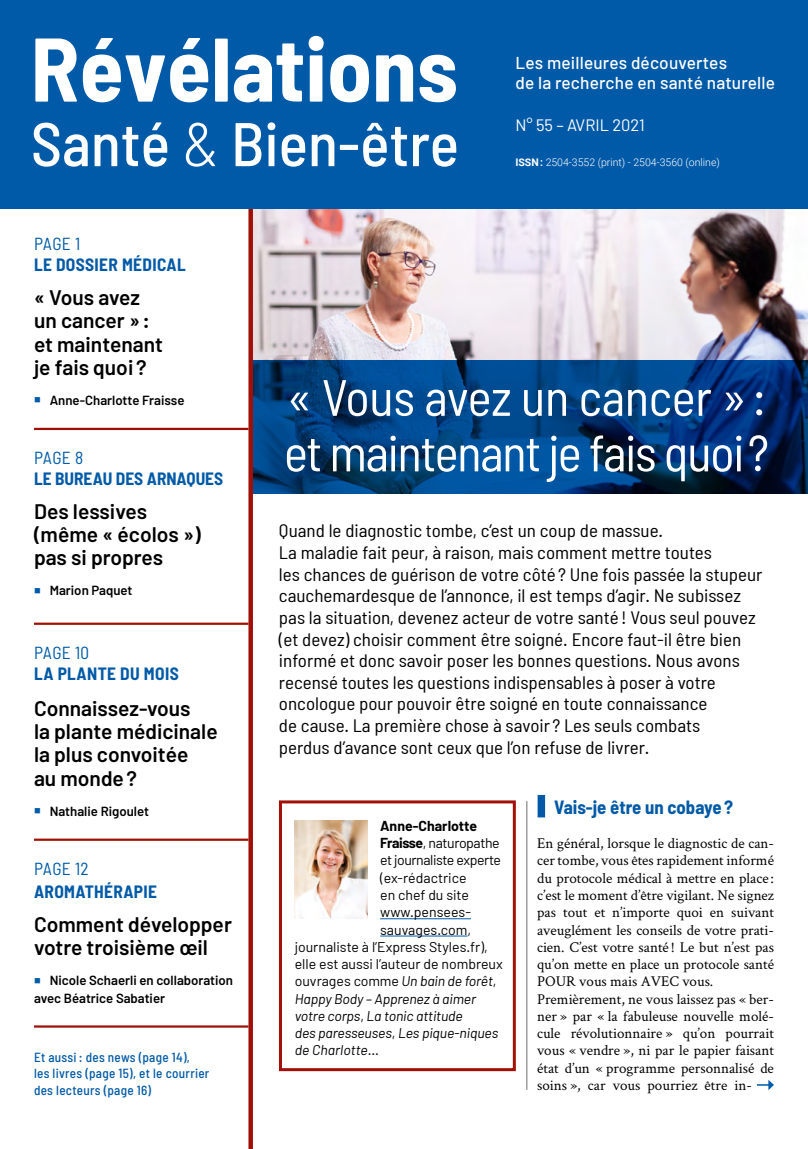
<style>
.page{position:relative;width:808px;height:1149px;background:#fff}
.page>*{position:absolute;margin:0;border:0;box-sizing:border-box;transform-origin:0 0}
.t1{font:700 semi-condensed 90px "Barlow";color:#fff}
.t2{font:500 semi-condensed 61.5px "Barlow";color:#fff}
.t3{font:semi-condensed 51px/55.5px "Barlow";letter-spacing:-.03em;color:#fff}
.t4{font:600 21px/23.2px "Barlow";color:#000}
.t5{font:700 semi-condensed 18.75px "Barlow";color:#005aa7}
.t6{font:semi-condensed 18px/21.6px "Barlow";color:#000;scale:1.06 1}
.t7{font:700 semi-condensed 17.4px "Barlow";letter-spacing:.02em;color:#005aa7}
.t8{font:semi-condensed 17.4px "Barlow";letter-spacing:.01em;color:#005aa7}
.t9{font:700 semi-condensed 17.4px "Barlow";color:#005aa7}
.t10{font:500 17.25px "Barlow";letter-spacing:.01em;color:#fff}
.t11{font:16.5px "Barlow";color:#fff}
.t12{font:15px/17.2px "Crimson Text";color:#000}
.t13{font:14.1px "Barlow";color:#000}
.t14{font:italic 14.1px "Barlow";letter-spacing:-.01em;color:#000}
.t15{font:14.1px "Barlow";letter-spacing:-.03em;color:#000}
.t16{font:700 14.1px "Barlow";color:#000}
.t17{font:600 13.2px/17.2px "Barlow";color:#000}
.t18{font:500 semi-condensed 13.2px/16.5px "Barlow";letter-spacing:.02em;color:#005aa7}
.t19{font:300 10.5px "Roboto";color:#fff}
.s1{font-weight:300}
.s2{font-weight:700}
.s3{color:#005aa7}
.s4{font-style:italic}
.s5{font-style:normal}
</style>
<div class="page">
<img style="left:253px;top:208px;width:555px;height:152px">
<hr style="left:34px;top:427px;width:214px;height:3px;background:#a11007">
<hr style="left:34px;top:622px;width:214px;height:2px;background:#a11007">
<hr style="left:34px;top:838px;width:214px;height:2px;background:#a11007">
<hr style="left:34px;top:1025px;width:214px;height:2px;background:#a11007">
<svg style="left:253px;top:360px;width:555px;height:133px;background:#003c79"></svg>
<div style="left:248px;top:208px;width:5px;height:940px;background:#a11007"></div>
<div style="left:538px;top:794px;width:7px;height:23px;background:#005aa7"></div>
<hr style="left:526px;top:800px;width:1px;height:289px;background:#706f6f">
<svg style="left:757px;top:1080px;width:17px;height:9px"></svg>
<svg style="left:279px;top:800px;width:237px;height:272px"></svg>
<img style="left:295px;top:819px;width:72px;height:99px">
<div style="left:0;top:0;width:808px;height:208px;background:#005aa7"></div>
<h1 class="t1" style="left:31px;top:13px;width:429px">Révélations</h1>
<h2 class="t2" style="left:31px;top:106px;width:430px">Santé <span class="s1">&amp;</span> Bien-être</h2>
<p class="t10" style="left:515px;top:52px;width:213px">Les meilleures découvertes</p>
<p class="t10" style="left:515px;top:72px;width:261px">de la recherche en santé naturelle</p>
<p class="t11" style="left:515px;top:115px;width:131px">N° 55 – AVRIL 2021</p>
<p class="t19" style="left:515px;top:155px;width:206px"><span class="s2">ISSN :</span> 2504-3552 (print) - 2504-3560 (online)</p>
<p class="t8" style="left:34px;top:233px;width:48px">PAGE 1</p>
<p class="t7" style="left:34px;top:254px;width:153px">LE DOSSIER MÉDICAL</p>
<p class="t4" style="left:34px;top:285px;width:131px">« Vous avez un cancer »: et maintenant je fais quoi ?</p>
<p class="t17" style="left:34px;top:391px;width:152px"><span class="s3">■</span> Anne-Charlotte Fraisse</p>
<p class="t8" style="left:34px;top:447px;width:51px">PAGE 8</p>
<p class="t9" style="left:34px;top:468px;width:191px">LE BUREAU DES ARNAQUES</p>
<p class="t4" style="left:34px;top:499px;width:168px">Des lessives (même « écolos ») pas si propres</p>
<p class="t17" style="left:34px;top:581px;width:100px"><span class="s3">■</span> Marion Paquet</p>
<p class="t8" style="left:34px;top:641px;width:56px">PAGE 10</p>
<p class="t7" style="left:34px;top:662px;width:146px">LA PLANTE DU MOIS</p>
<p class="t4" style="left:34px;top:696px;width:185px">Connaissez-vous<br>la plante médicinale la plus convoitée<br>au monde?</p>
<p class="t17" style="left:34px;top:801px;width:117px"><span class="s3">■</span> Nathalie Rigoulet</p>
<p class="t8" style="left:34px;top:857px;width:56px">PAGE 12</p>
<p class="t7" style="left:34px;top:880px;width:125px">AROMATHÉRAPIE</p>
<p class="t4" style="left:34px;top:912px;width:199px">Comment développer votre troisième œil</p>
<p class="t17" style="left:34px;top:971px;width:201px"><span class="s3">■</span> Nicole Schaerli en collaboration avec Béatrice Sabatier</p>
<p class="t18" style="left:34px;top:1047px;width:177px">Et aussi : des news (page 14),<br>les livres (page 15), et le courrier des lecteurs (page 16)</p>
<h3 class="t3" style="left:284px;top:368px;width:487px">« Vous avez un cancer »: et maintenant je fais quoi?</h3>
<p class="t6" style="left:279px;top:519px;width:458px">Quand le diagnostic tombe, c’est un coup de massue.<br>La maladie fait peur, à raison, mais comment mettre toutes<br>les chances de guérison de votre côté ? Une fois passée la stupeur cauchemardesque de l’annonce, il est temps d’agir. Ne subissez pas la situation, devenez acteur de votre santé ! Vous seul pouvez (et devez) choisir comment être soigné. Encore faut-il être bien informé et donc savoir poser les bonnes questions. Nous avons recensé toutes les questions indispensables à poser à votre oncologue pour pouvoir être soigné en toute connaissance<br>de cause. La première chose à savoir ? Les seuls combats<br>perdus d’avance sont ceux que l’on refuse de livrer.</p>
<p class="t16" style="left:380px;top:816px;width:98px">Anne-Charlotte</p>
<p class="t15" style="left:380px;top:834px;width:121px"><span class="s2">Fraisse</span>, naturopathe</p>
<p class="t15" style="left:380px;top:851px;width:122px">et journaliste experte</p>
<p class="t13" style="left:380px;top:868px;width:88px">(ex-rédactrice</p>
<p class="t13" style="left:380px;top:885px;width:90px">en chef du site</p>
<p class="t13" style="left:380px;top:903px;width:92px">www.pensees-</p>
<p class="t13" style="left:380px;top:920px;width:93px">sauvages.com,</p>
<p class="t13" style="left:295px;top:937px;width:195px">journaliste à l’Express Styles.fr),</p>
<p class="t13" style="left:295px;top:954px;width:210px">elle est aussi l’auteur de nombreux</p>
<p class="t13" style="left:295px;top:972px;width:203px">ouvrages comme <span class="s4">Un bain de forêt</span>,</p>
<p class="t14" style="left:295px;top:989px;width:183px">Happy Body – Apprenez à aimer</p>
<p class="t14" style="left:295px;top:1006px;width:170px">votre corps<span class="s5">,</span> La tonic attitude</p>
<p class="t14" style="left:295px;top:1023px;width:205px">des paresseuses<span class="s5">,</span> Les pique-niques</p>
<p class="t14" style="left:295px;top:1041px;width:86px">de Charlotte<span class="s5">…</span></p>
<p class="t5" style="left:554px;top:795px;width:180px">Vais-je être un cobaye ?</p>
<p class="t12" style="left:537px;top:834px;width:238px">En général, lorsque le diagnostic de can&shy;cer tombe, vous êtes rapidement informé du protocole médical à mettre en place : c’est le moment d’être vigilant. Ne signez pas tout et n’importe quoi en suivant aveuglément les conseils de votre prati&shy;cien. C’est votre santé ! Le but n’est pas qu’on mette en place un protocole santé POUR vous mais AVEC vous.<br>Premièrement, ne vous laissez pas « ber&shy;ner » par « la fabuleuse nouvelle molé&shy;cule révolutionnaire » qu’on pourrait vous « vendre », ni par le papier faisant état d’un « programme personnalisé de soins », car vous pourriez être in-</p>
</div>
